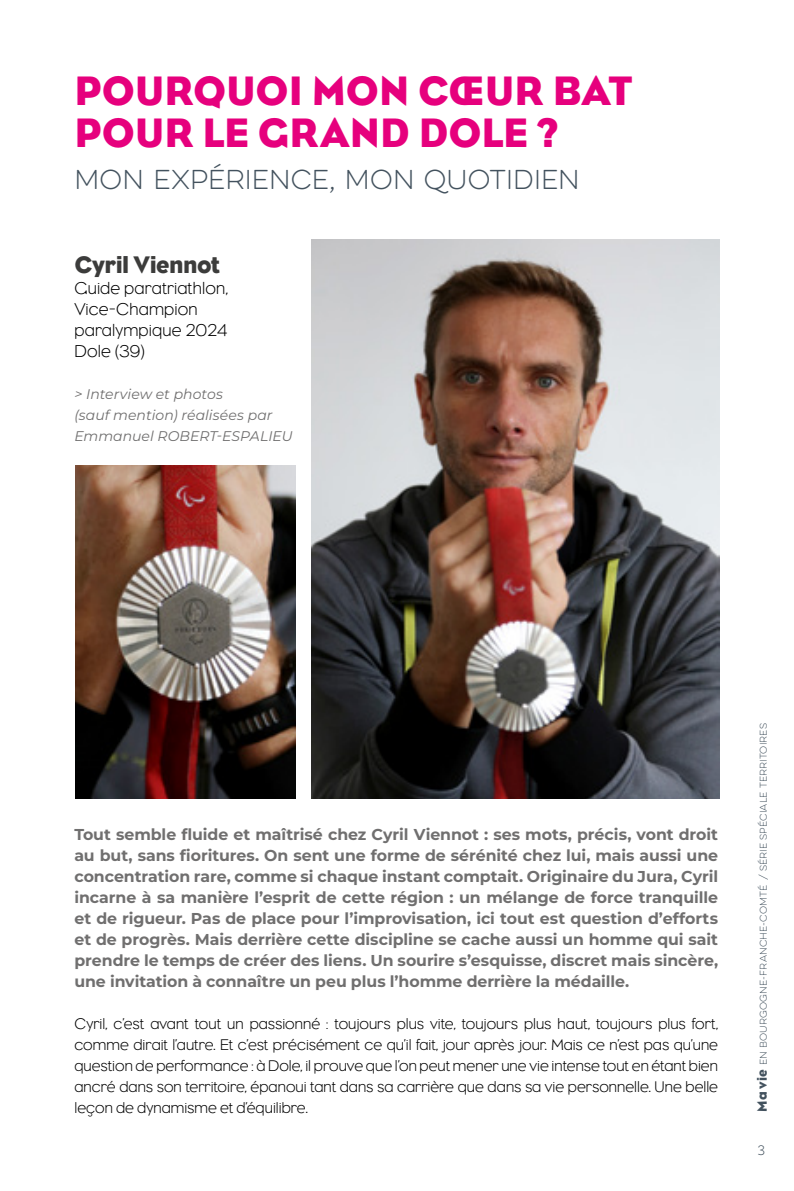
<style>
.page{position:relative;width:794px;height:1191px;background:#fff}
.page>*{position:absolute;margin:0;border:0;box-sizing:border-box;transform-origin:0 0}
.t1{font:42px/42px "Eagle";color:#e6007d}
.t2{font:100 24.5px "Eveleth W01 Clean";letter-spacing:.005em;color:#43525e}
.t3{font:24.5px "Eagle";letter-spacing:-.02em;color:#3c3c3b}
.t4{font:300 17.5px/21px "Eagle";letter-spacing:.01em;color:#000}
.t5{font:700 15.75px/21px "Montserrat";letter-spacing:-.005em;color:#706f6f;text-align:justify}
.t6{font:300 15.75px/21px "Eagle";letter-spacing:.005em;color:#000;text-align:justify}
.t7{font:italic 14px/21px "Montserrat";letter-spacing:.005em;color:#706f6f}
.t8{font:100 12.25px "Eveleth Clean";color:#43525e}
.t9{font:100 8.75px "Eveleth Clean";letter-spacing:.015em;color:#43525e}
.s1{font-family:"Eagle";font-weight:400;font-size:14px}
</style>
<div class="page">
<img style="left:312px;top:240px;width:407px;height:558px">
<img style="left:75px;top:465px;width:220px;height:333px">
<h1 class="t1" style="left:74px;top:70px;width:559px">POURQUOI MON CŒUR BAT<br>POUR LE GRAND DOLE ?</h1>
<h2 class="t2" style="left:74px;top:163px;width:507px">MON EXPÉRIENCE, MON QUOTIDIEN</h2>
<h2 class="t3" style="left:74px;top:251px;width:147px">Cyril Viennot</h2>
<p class="t4" style="left:74px;top:278px;width:155px">Guide paratriathlon,<br>Vice-Champion paralympique 2024<br>Dole (39)</p>
<p class="t7" style="left:74px;top:385px;width:219px">&gt; Interview et photos<br>(sauf mention) réalisées par<br>Emmanuel ROBERT-ESPALIEU</p>
<p class="t5" style="left:74px;top:825px;width:645px">Tout semble fluide et maîtrisé chez Cyril Viennot : ses mots, précis, vont droit au but, sans fioritures. On sent une forme de sérénité chez lui, mais aussi une concentration rare, comme si chaque instant comptait. Originaire du Jura, Cyril incarne à sa manière l’esprit de cette région : un mélange de force tranquille et de rigueur. Pas de place pour l’improvisation, ici tout est question d’efforts et de progrès. Mais derrière cette discipline se cache aussi un homme qui sait prendre le temps de créer des liens. Un sourire s’esquisse, discret mais sincère, une invitation à connaître un peu plus l’homme derrière la médaille.</p>
<p class="t6" style="left:74px;top:1013px;width:645px">Cyril, c’est avant tout un passionné : toujours plus vite, toujours plus haut, toujours plus fort, comme dirait l’autre. Et c’est précisément ce qu’il fait, jour après jour. Mais ce n’est pas qu’une question de performance : à Dole, il prouve que l’on peut mener une vie intense tout en étant bien ancré dans son territoire, épanoui tant dans sa carrière que dans sa vie personnelle. Une belle leçon de dynamisme et d’équilibre.</p>
<p class="t9" style="left:757px;top:1112px;width:390px;rotate:-90deg"><span class="s1">Ma vie</span> en bourgogne-franche-comté / série spéciale territoires</p>
<p class="t8" style="left:757px;top:1142px;width:9px">3</p>
</div>
